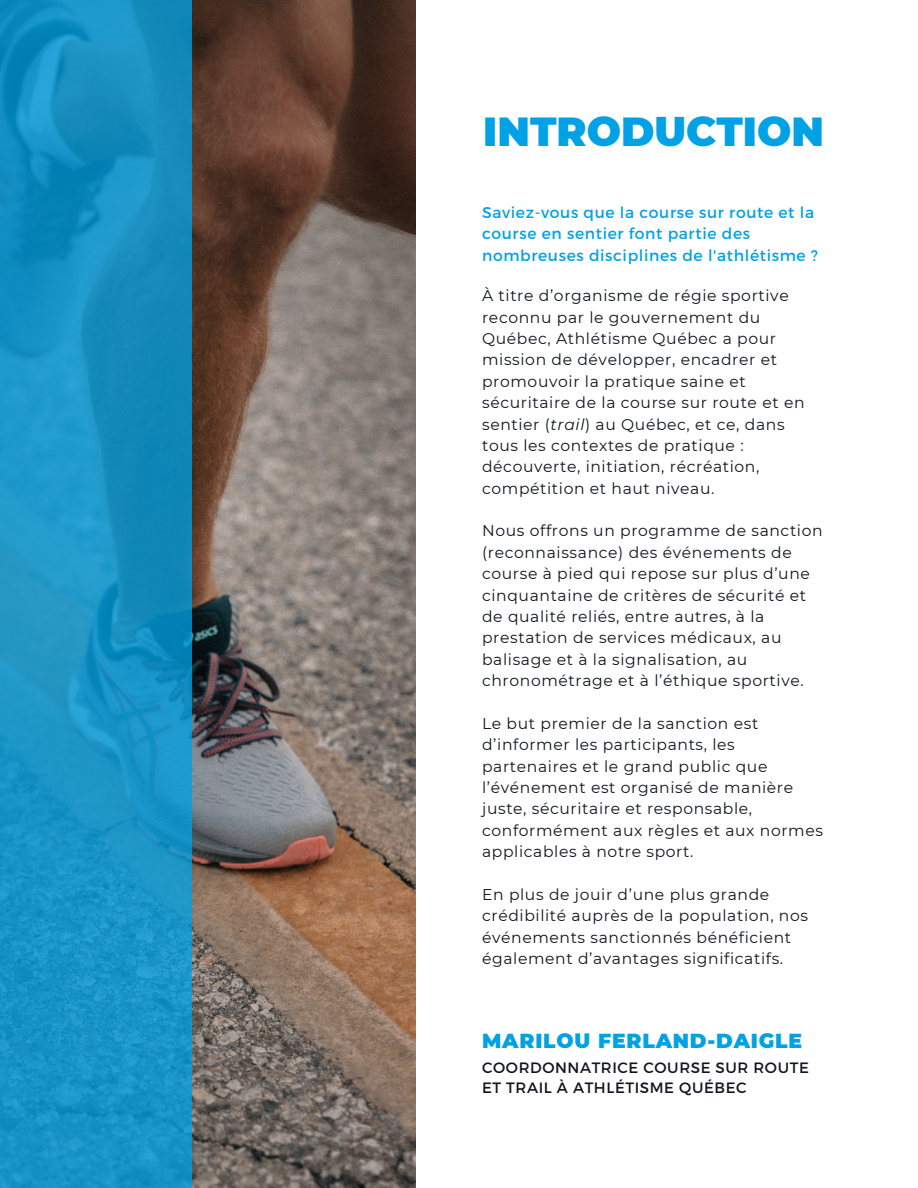
<style>
.page{position:relative;width:918px;height:1188px;background:#fff}
.page>*{position:absolute;margin:0;border:0;box-sizing:border-box;transform-origin:0 0}
.t1{font:900 40.5px "Montserrat";color:#00a2e5}
.t2{font:900 20.25px "Montserrat";letter-spacing:.04em;color:#00a2e5}
.t3{font:15.6px/21.3px "Montserrat";letter-spacing:.04em;color:#11151f}
.t4{font:15.6px/21.3px "Montserrat";letter-spacing:.04em;color:#00a2e5}
.t5{font:15px/20.2px "Montserrat";letter-spacing:.04em;color:#11151f}
.s1{font-style:italic}
</style>
<div class="page">
<img style="left:192px;top:0;width:223px;height:1188px">
<svg style="left:0;top:0;width:192px;height:1188px;fill:#1892c4"></svg>
<p class="t1" style="left:483px;top:106px;width:342px">INTRODUCTION</p>
<p class="t4" style="left:482px;top:201px;width:337px">Saviez-vous que la course sur route et la course en sentier font partie des nombreuses disciplines de l'athlétisme ?</p>
<p class="t3" style="left:482px;top:285px;width:324px">À titre d’organisme de régie sportive reconnu par le gouvernement du Québec, Athlétisme Québec a pour mission de développer, encadrer et promouvoir la pratique saine et sécuritaire de la course sur route et en sentier (<span class="s1">trail</span>) au Québec, et ce, dans tous les contextes de pratique : découverte, initiation, récréation, compétition et haut niveau.</p>
<p class="t3" style="left:482px;top:520px;width:342px">Nous offrons un programme de sanction (reconnaissance) des événements de course à pied qui repose sur plus d’une cinquantaine de critères de sécurité et de qualité reliés, entre autres, à la prestation de services médicaux, au balisage et à la signalisation, au chronométrage et à l’éthique sportive.</p>
<p class="t3" style="left:482px;top:713px;width:342px">Le but premier de la sanction est d’informer les participants, les partenaires et le grand public que l’événement est organisé de manière juste, sécuritaire et responsable, conformément aux règles et aux normes applicables à notre sport.</p>
<p class="t3" style="left:482px;top:884px;width:328px">En plus de jouir d’une plus grande crédibilité auprès de la population, nos événements sanctionnés bénéficient également d’avantages significatifs.</p>
<p class="t2" style="left:482px;top:1028px;width:322px">MARILOU FERLAND-DAIGLE</p>
<p class="t5" style="left:482px;top:1057px;width:328px">COORDONNATRICE COURSE SUR ROUTE<br>ET TRAIL À ATHLÉTISME QUÉBEC</p>
</div>
